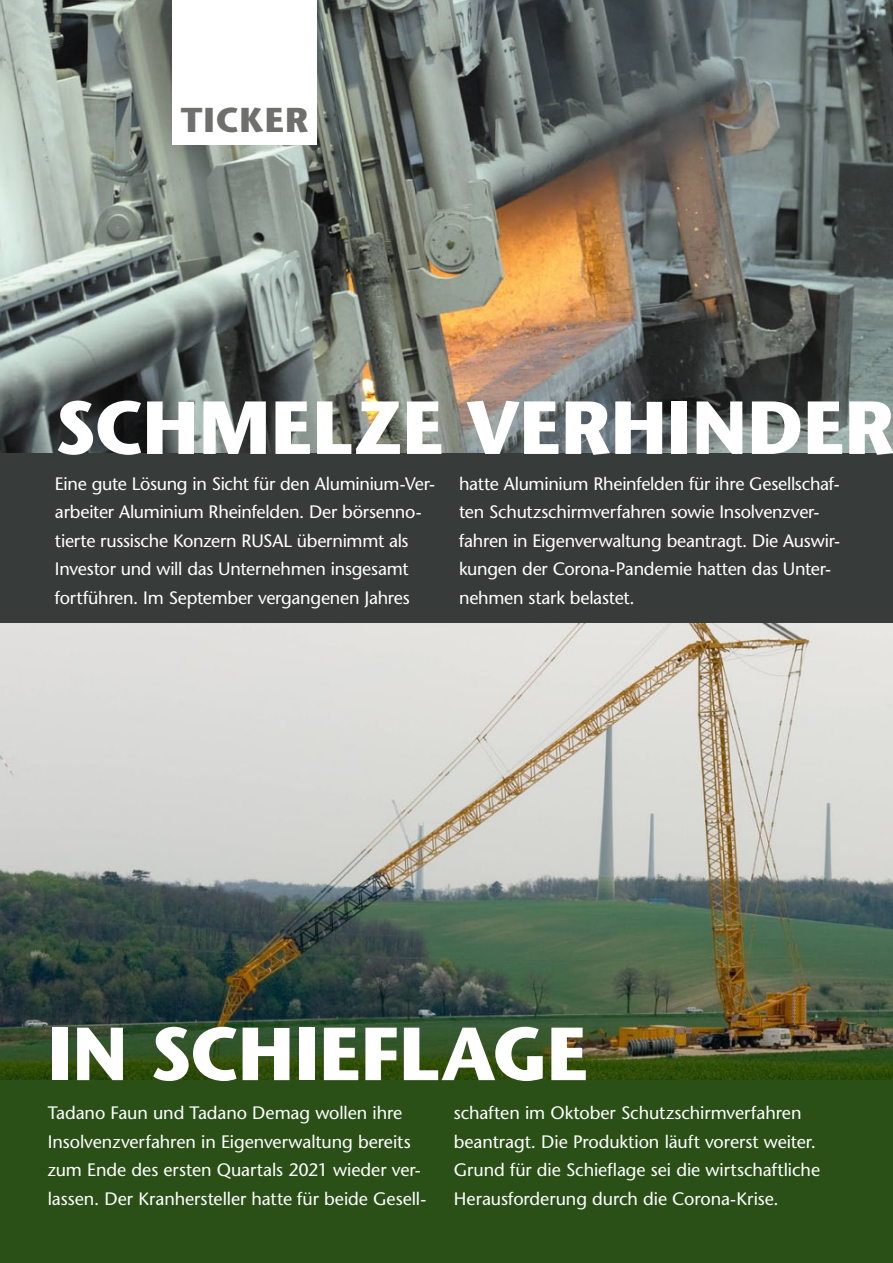
<style>
.page{position:relative;width:893px;height:1263px;background:#fff}
.page>*{position:absolute;margin:0;border:0;box-sizing:border-box;transform-origin:0 0}
.t1{font:700 75px "Stone Sans";letter-spacing:.01em;color:#fff}
.t2{font:700 34.5px "Stone Sans";letter-spacing:.035em;color:#6f6f6e}
.t3{font:18px/28.5px "Stone Sans";letter-spacing:-.01em;color:#fff}
</style>
<div class="page">
<img style="left:0;top:623px;width:893px;height:457px">
<div style="left:0;top:1080px;width:893px;height:183px;background:#2a5017"></div>
<img style="left:0;top:0;width:893px;height:454px">
<div style="left:0;top:454px;width:893px;height:169px;background:#373b3a"></div>
<div style="left:172px;top:0;width:145px;height:145px;background:#fff"></div>
<h2 class="t2" style="left:181px;top:99px;width:129px">TICKER</h2>
<h1 class="t1" style="left:55px;top:383px;width:840px">SCHMELZE VERHINDER</h1>
<p class="t3" style="left:55px;top:469px;width:382px">Eine gute Lösung in Sicht für den Aluminium-Ver&shy;arbeiter Aluminium Rheinfelden. Der börsenno&shy;tierte russische Konzern RUSAL übernimmt als Investor und will das Unternehmen insgesamt fortführen. Im September vergangenen Jahres</p>
<p class="t3" style="left:459px;top:469px;width:383px">hatte Aluminium Rheinfelden für ihre Gesellschaf&shy;ten Schutzschirmverfahren sowie Insolvenzver&shy;fahren in Eigenverwaltung beantragt. Die Auswir&shy;kungen der Corona-Pandemie hatten das Unter&shy;nehmen stark belastet.</p>
<h1 class="t1" style="left:48px;top:1009px;width:542px">IN SCHIEFLAGE</h1>
<p class="t3" style="left:48px;top:1098px;width:380px">Tadano Faun und Tadano Demag wollen ihre Insolvenzverfahren in Eigenverwaltung bereits zum Ende des ersten Quartals 2021 wieder ver&shy;lassen. Der Kranhersteller hatte für beide Gesell-</p>
<p class="t3" style="left:454px;top:1098px;width:368px">schaften im Oktober Schutzschirmverfahren beantragt. Die Produktion läuft vorerst weiter.<br>Grund für die Schieflage sei die wirtschaftliche Herausforderung durch die Corona-Krise.</p>
</div>
